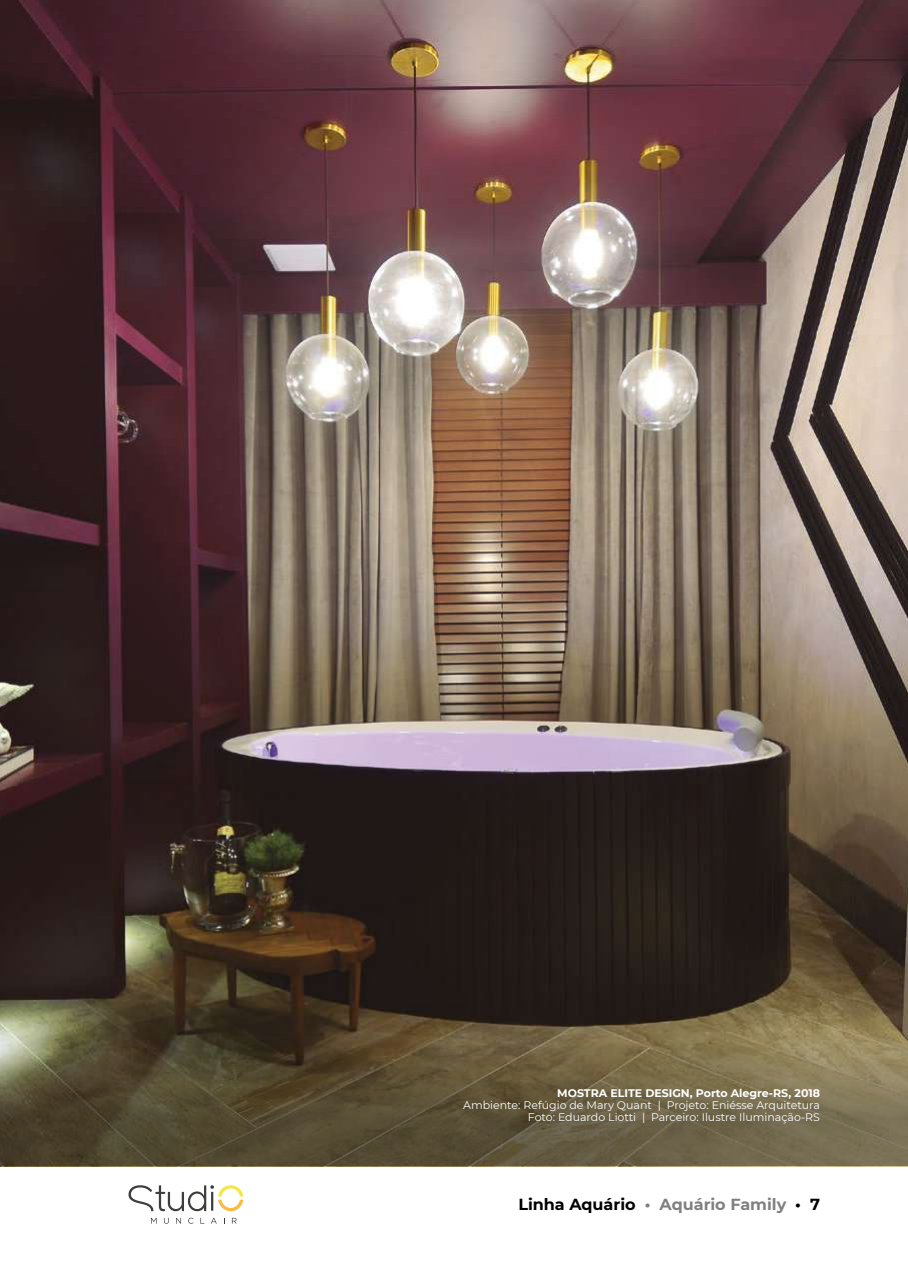
<style>
.page{position:relative;width:908px;height:1276px;background:#fff}
.page>*{position:absolute;margin:0;border:0;box-sizing:border-box;transform-origin:0 0}
.t1{font:700 16px "Montserrat";color:#000}
.t2{font:11px/12px "Montserrat";color:#fff;text-align:right}
.t3{font:700 11px "Montserrat";color:#fff}
.s1{color:#808080}
</style>
<div class="page">
<img style="left:0;top:0;width:907px;height:1166px">
<svg style="left:0;top:1003px;width:907px;height:162px;background:#62573c"></svg>
<svg style="left:151px;top:1217px;width:5px;height:6px"></svg>
<svg style="left:164px;top:1217px;width:5px;height:6px"></svg>
<svg style="left:176px;top:1217px;width:5px;height:6px"></svg>
<svg style="left:188px;top:1217px;width:5px;height:6px"></svg>
<svg style="left:211px;top:1217px;width:6px;height:6px"></svg>
<svg style="left:232px;top:1217px;width:4px;height:6px"></svg>
<svg style="left:128px;top:1185px;width:115px;height:26px"></svg>
<p class="t3" style="left:557px;top:1085px;width:264px">MOSTRA ELITE DESIGN, Porto Alegre-RS, 2018</p>
<p class="t2" style="left:463px;top:1098px;width:358px">Ambiente: Refúgio de Mary Quant | Projeto: Eniésse Arquitetura<br>Foto: Eduardo Liotti | Parceiro: Ilustre Iluminação-RS</p>
<h1 class="t1" style="left:518px;top:1193px;width:303px">Linha Aquário <span class="s1">• Aquário Family</span> • 7</h1>
</div>
